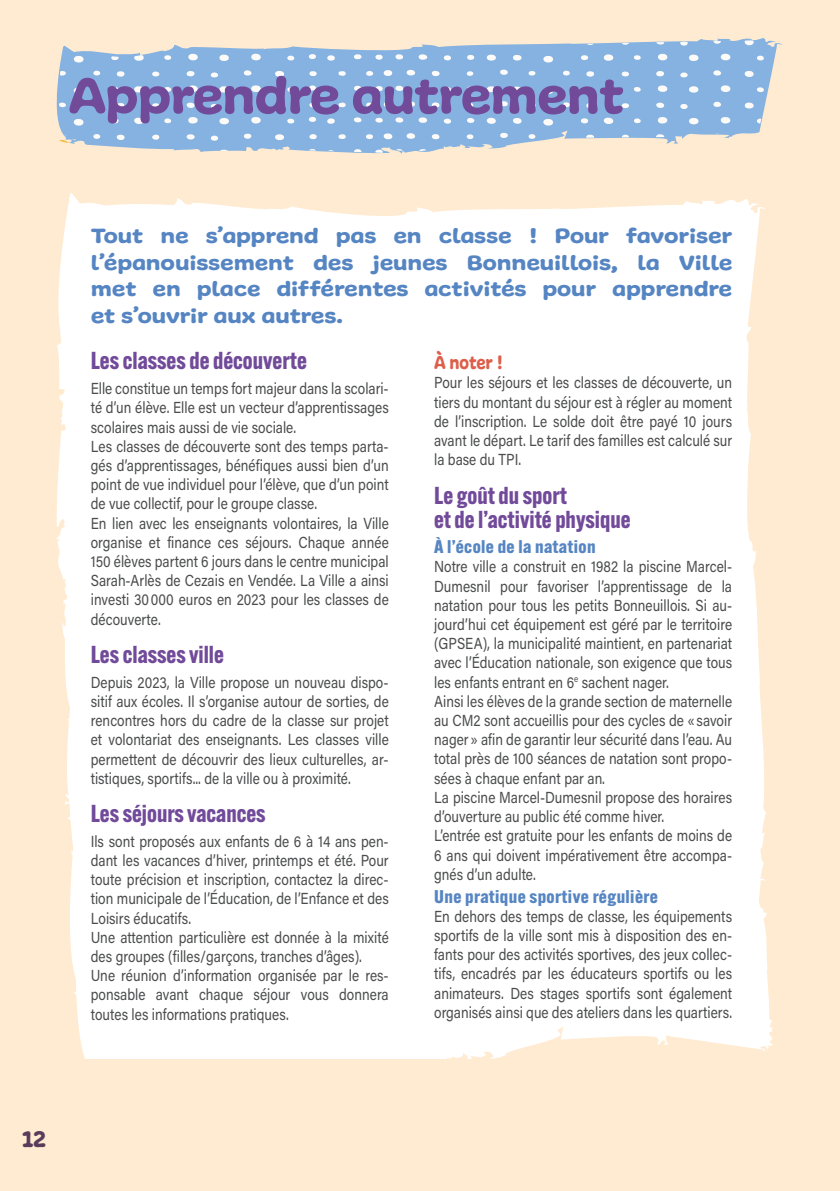
<style>
.page{position:relative;width:840px;height:1191px;background:#fff}
.page>*{position:absolute;margin:0;border:0;box-sizing:border-box;transform-origin:0 0}
.titre{font:54px "Freude";letter-spacing:-.01em;color:#714a9a;scale:1.1 1}
.titre_1{font:700 24px/24px "Alternate Gothic ATF";color:#714a9a}
.pagination{font:24px "Freude";color:#593b5b}
.ChapeauBleu{font:22px/26.4px "Freude";color:#5585c2;text-align:justify;scale:1.2 1}
.TC{font:20px "Freude";color:#dd5e49;scale:.9 1}
.Sous_titre_bleu{font:700 18px "Alternate Gothic ATF";letter-spacing:.02em;color:#5585c2;scale:1.1 1}
.TC-2{font:16px/19.2px "Acumin Variable Concept";color:#4b4c4d;text-align:justify;scale:.85 1}
</style>
<div class="page">
<div style="left:0;top:0;width:839px;height:1191px;background:#ffebd1"></div>
<svg style="left:56px;top:386px;width:34px;height:416px;fill:#fff"></svg>
<div style="left:90px;top:401px;width:508px;height:141px;background:#fff"></div>
<div style="left:57px;top:542px;width:541px;height:197px;background:#fff"></div>
<div style="left:66px;top:633px;width:532px;height:169px;background:#fff"></div>
<div style="left:95px;top:386px;width:503px;height:143px;background:#fff"></div>
<div style="left:143px;top:386px;width:452px;height:78px;background:#fff"></div>
<svg style="left:57px;top:193px;width:707px;height:193px;background:#fffcfa"></svg>
<svg style="left:595px;top:251px;width:3px;height:241px"></svg>
<div style="left:68px;top:681px;width:530px;height:121px;background:#fff"></div>
<div style="left:598px;top:214px;width:166px;height:588px;background:#fff"></div>
<div style="left:65px;top:802px;width:545px;height:191px;background:#fff"></div>
<div style="left:75px;top:868px;width:689px;height:190px;background:#fff"></div>
<svg style="left:610px;top:773px;width:162px;height:278px;background:#fffdfb"></svg>
<svg style="left:57px;top:40px;width:719px;height:113px;background:#9ebedf"></svg>
<p class="titre" style="left:68px;top:62px;width:506px">Apprendre autrement</p>
<p class="ChapeauBleu" style="left:91px;top:223px;width:535px">Tout ne s’apprend pas en classe ! Pour favoriser l’épanouissement des jeunes Bonneuillois, la Ville met en place différentes activités pour apprendre et s’ouvrir aux autres.</p>
<p class="titre_1" style="left:91px;top:348px;width:217px">Les classes de découverte</p>
<p class="TC-2" style="left:91px;top:378px;width:352px">Elle constitue un temps fort majeur dans la scolari&shy;té d’un élève. Elle est un vecteur d’apprentissages scolaires mais aussi de vie sociale.</p>
<p class="TC-2" style="left:91px;top:436px;width:352px">Les classes de découverte sont des temps parta&shy;gés d’apprentissages, bénéfiques aussi bien d’un point de vue individuel pour l’élève, que d’un point de vue collectif, pour le groupe classe.</p>
<p class="TC-2" style="left:91px;top:513px;width:352px">En lien avec les enseignants volontaires, la Ville organise et finance ces séjours. Chaque année 150 élèves partent 6 jours dans le centre municipal Sarah-Arlès de Cezais en Vendée. La Ville a ainsi investi 30000 euros en 2023 pour les classes de découverte.</p>
<p class="titre_1" style="left:91px;top:642px;width:134px">Les classes ville</p>
<p class="TC-2" style="left:91px;top:672px;width:352px">Depuis 2023, la Ville propose un nouveau dispo&shy;sitif aux écoles. Il s’organise autour de sorties, de rencontres hors du cadre de la classe sur projet et volontariat des enseignants. Les classes ville permettent de découvrir des lieux culturelles, ar&shy;tistiques, sportifs... de la ville ou à proximité.</p>
<p class="titre_1" style="left:91px;top:801px;width:176px">Les séjours vacances</p>
<p class="TC-2" style="left:91px;top:831px;width:352px">Ils sont proposés aux enfants de 6 à 14 ans pen&shy;dant les vacances d’hiver, printemps et été. Pour toute précision et inscription, contactez la direc&shy;tion municipale de l’Éducation, de l’Enfance et des Loisirs éducatifs.</p>
<p class="TC-2" style="left:91px;top:927px;width:352px">Une attention particulière est donnée à la mixité des groupes (filles/garçons, tranches d’âges).</p>
<p class="TC-2" style="left:91px;top:965px;width:352px">Une réunion d’information organisée par le res&shy;ponsable avant chaque séjour vous donnera toutes les informations pratiques.</p>
<p class="TC" style="left:434px;top:350px;width:78px">À noter !</p>
<p class="TC-2" style="left:434px;top:373px;width:352px">Pour les séjours et les classes de découverte, un tiers du montant du séjour est à régler au moment de l’inscription. Le solde doit être payé 10 jours avant le départ. Le tarif des familles est calculé sur la base du TPI.</p>
<p class="titre_1" style="left:434px;top:483px;width:198px">Le goût du sport<br>et de l’activité physique</p>
<p class="Sous_titre_bleu" style="left:434px;top:535px;width:148px">À l’école de la natation</p>
<p class="TC-2" style="left:434px;top:556px;width:352px">Notre ville a construit en 1982 la piscine Marcel-Dumesnil pour favoriser l’apprentissage de la natation pour tous les petits Bonneuillois. Si au&shy;jourd’hui cet équipement est géré par le territoire (GPSEA), la municipalité maintient, en partenariat avec l’Éducation nationale, son exigence que tous les enfants entrant en 6<sup>e</sup> sachent nager.</p>
<p class="TC-2" style="left:434px;top:691px;width:352px">Ainsi les élèves de la grande section de maternelle au CM2 sont accueillis pour des cycles de «savoir nager» afin de garantir leur sécurité dans l’eau. Au total près de 100 séances de natation sont propo&shy;sées à chaque enfant par an.</p>
<p class="TC-2" style="left:434px;top:787px;width:352px">La piscine Marcel-Dumesnil propose des horaires d’ouverture au public été comme hiver.</p>
<p class="TC-2" style="left:434px;top:825px;width:352px">L’entrée est gratuite pour les enfants de moins de 6 ans qui doivent impérativement être accompa&shy;gnés d’un adulte.</p>
<p class="Sous_titre_bleu" style="left:434px;top:884px;width:205px">Une pratique sportive régulière</p>
<p class="TC-2" style="left:434px;top:906px;width:352px">En dehors des temps de classe, les équipements sportifs de la ville sont mis à disposition des en&shy;fants pour des activités sportives, des jeux collec&shy;tifs, encadrés par les éducateurs sportifs ou les animateurs. Des stages sportifs sont également organisés ainsi que des ateliers dans les quartiers.</p>
<p class="pagination" style="left:22px;top:1124px;width:25px">12</p>
</div>
